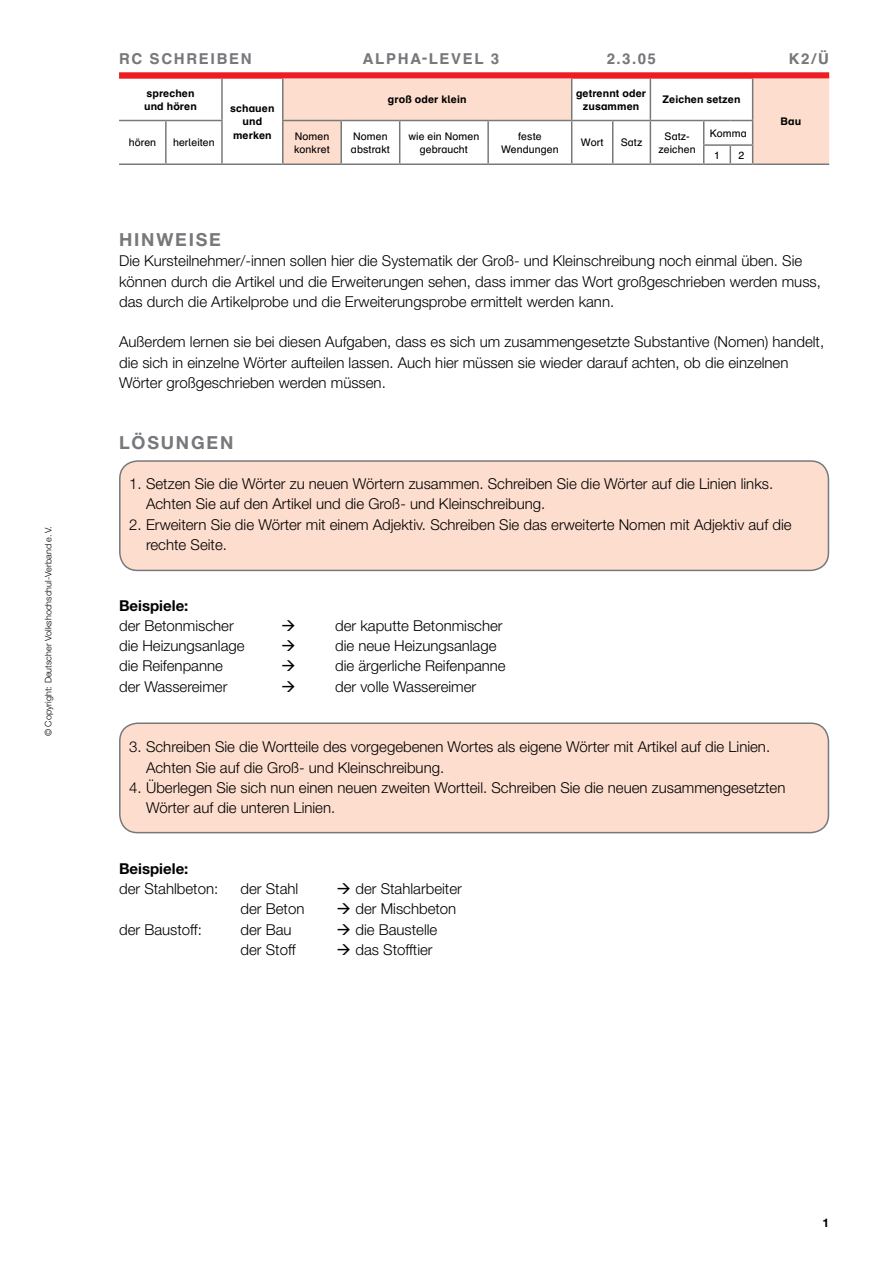
<style>
.page{position:relative;width:893px;height:1263px;background:#fff}
.page>*{position:absolute;margin:0;border:0;box-sizing:border-box;transform-origin:0 0}
.Hinweise___Lösungen{font:700 18px "Helvetica Neue LT Pro";letter-spacing:.1em;color:#77787b}
.Fließtext{font:300 15px/20.2px "Helvetica Neue LT Pro";color:#000}
.Rubrik___Level{font:700 15px "Schulbuch Nord Pro";letter-spacing:.11em;color:#77787b}
.Fließtext-2{font:700 15px "Helvetica Neue LT Pro";color:#000}
.Paginierung{font:700 12px "Helvetica Neue LT Pro";color:#000}
.Navigationstabelle_N{font:10.5px/13.5px "Schulbuch Nord Pro";letter-spacing:.01em;color:#000;text-align:center}
.Navigationstabelle_f{font:700 10.5px/13.5px "Schulbuch Nord Pro";letter-spacing:.01em;color:#000;text-align:center}
.Navigationstabelle_N-2{font:700 10.5px "Schulbuch Nord Pro";color:#000}
.t1{font:300 9px "Helvetica Neue LT Pro";letter-spacing:.005em;color:#000}
</style>
<div class="page">
<div style="left:119px;top:72px;width:710px;height:7px;background:#ed1d24"></div>
<div style="left:120px;top:461px;width:708px;height:109px;background:#fdddce;border-radius:18px"></div>
<div style="left:119px;top:460px;width:710px;height:111px;border:1px solid #77787b;border-radius:18px"></div>
<div style="left:120px;top:723px;width:708px;height:110px;background:#fdddce;border-radius:18px"></div>
<div style="left:119px;top:722px;width:710px;height:111px;border:1px solid #77787b;border-radius:18px"></div>
<svg style="left:283px;top:79px;width:546px;height:84px"></svg>
<hr style="left:572px;top:120px;width:41px;height:1px;background:#77787b">
<hr style="left:572px;top:163px;width:41px;height:2px;background:#77787b">
<hr style="left:613px;top:163px;width:37px;height:2px;background:#77787b">
<hr style="left:753px;top:163px;width:76px;height:2px;background:#77787b">
<hr style="left:400px;top:163px;width:88px;height:2px;background:#77787b">
<hr style="left:222px;top:163px;width:61px;height:2px;background:#77787b">
<hr style="left:119px;top:120px;width:47px;height:1px;background:#77787b">
<hr style="left:341px;top:163px;width:59px;height:2px;background:#77787b">
<svg style="left:571px;top:121px;width:1px;height:42px"></svg>
<hr style="left:488px;top:163px;width:84px;height:2px;background:#77787b">
<hr style="left:650px;top:163px;width:54px;height:2px;background:#77787b">
<hr style="left:704px;top:163px;width:26px;height:2px;background:#77787b">
<hr style="left:730px;top:163px;width:23px;height:2px;background:#77787b">
<hr style="left:650px;top:79px;width:1px;height:41px;background:#77787b">
<hr style="left:752px;top:79px;width:1px;height:41px;background:#77787b">
<hr style="left:650px;top:120px;width:54px;height:1px;background:#77787b">
<svg style="left:703px;top:120px;width:50px;height:43px"></svg>
<hr style="left:221px;top:79px;width:2px;height:41px;background:#77787b">
<hr style="left:166px;top:120px;width:57px;height:1px;background:#77787b">
<hr style="left:165px;top:121px;width:2px;height:24px;background:#77787b">
<hr style="left:221px;top:121px;width:2px;height:24px;background:#77787b">
<svg style="left:165px;top:145px;width:2px;height:18px"></svg>
<svg style="left:221px;top:145px;width:2px;height:18px"></svg>
<hr style="left:119px;top:163px;width:47px;height:2px;background:#77787b">
<hr style="left:166px;top:163px;width:56px;height:2px;background:#77787b">
<hr style="left:282px;top:79px;width:1px;height:41px;background:#77787b">
<hr style="left:571px;top:79px;width:1px;height:41px;background:#77787b">
<hr style="left:341px;top:120px;width:59px;height:1px;background:#77787b">
<hr style="left:400px;top:120px;width:88px;height:1px;background:#77787b">
<hr style="left:488px;top:120px;width:84px;height:1px;background:#77787b">
<hr style="left:282px;top:120px;width:59px;height:1px;background:#77787b">
<hr style="left:340px;top:121px;width:2px;height:24px;background:#77787b">
<svg style="left:282px;top:121px;width:1px;height:42px"></svg>
<svg style="left:340px;top:145px;width:2px;height:18px"></svg>
<hr style="left:283px;top:163px;width:58px;height:2px;background:#77787b">
<hr style="left:487px;top:121px;width:2px;height:24px;background:#77787b">
<svg style="left:487px;top:145px;width:2px;height:18px"></svg>
<hr style="left:613px;top:120px;width:37px;height:1px;background:#77787b">
<svg style="left:612px;top:121px;width:1px;height:42px"></svg>
<svg style="left:650px;top:121px;width:1px;height:42px"></svg>
<svg style="left:399px;top:121px;width:1px;height:42px"></svg>
<p class="t1" style="left:43px;top:736px;width:211px;rotate:-90deg">© Copyright: Deutscher Volkshochschul-Verband e.V.</p>
<p class="Rubrik___Level" style="left:119px;top:48px;width:134px">RC SCHREIBEN</p>
<p class="Rubrik___Level" style="left:363px;top:48px;width:138px">ALPHA-LEVEL 3</p>
<p class="Rubrik___Level" style="left:607px;top:48px;width:51px">2.3.05</p>
<p class="Rubrik___Level" style="left:789px;top:48px;width:42px">K2/Ü</p>
<p class="Navigationstabelle_f" style="left:144px;top:86px;width:54px;text-align:left">sprechen und hören</p>
<p class="Navigationstabelle_f" style="left:388px;top:93px;width:80px">groß oder klein</p>
<p class="Navigationstabelle_f" style="left:576px;top:86px;width:72px">getrennt oder zusammen</p>
<p class="Navigationstabelle_f" style="left:662px;top:93px;width:80px">Zeichen setzen</p>
<p class="Navigationstabelle_f" style="left:230px;top:101px;width:46px">schauen und merken</p>
<p class="Navigationstabelle_N-2" style="left:781px;top:114px;width:22px">Bau</p>
<p class="Navigationstabelle_N" style="left:129px;top:136px;width:29px">hören</p>
<p class="Navigationstabelle_N" style="left:173px;top:136px;width:43px">herleiten</p>
<p class="Navigationstabelle_N" style="left:294px;top:129px;width:37px;text-align:left">Nomen konkret</p>
<p class="Navigationstabelle_N" style="left:351px;top:129px;width:40px;text-align:left">Nomen abstrakt</p>
<p class="Navigationstabelle_N" style="left:408px;top:129px;width:72px">wie ein Nomen gebraucht</p>
<p class="Navigationstabelle_N" style="left:501px;top:129px;width:59px">feste<br>Wendungen</p>
<p class="Navigationstabelle_N" style="left:581px;top:136px;width:24px">Wort</p>
<p class="Navigationstabelle_N" style="left:621px;top:136px;width:23px">Satz</p>
<p class="Navigationstabelle_N" style="left:658px;top:129px;width:39px">Satz&shy;zeichen</p>
<p class="Navigationstabelle_N" style="left:710px;top:126px;width:38px">Komma</p>
<p class="Navigationstabelle_N" style="left:714px;top:148px;width:7px">1</p>
<p class="Navigationstabelle_N" style="left:739px;top:148px;width:7px">2</p>
<p class="Hinweise___Lösungen" style="left:119px;top:228px;width:103px">HINWEISE</p>
<p class="Fließtext" style="left:119px;top:251px;width:703px">Die Kursteilnehmer/-innen sollen hier die Systematik der Groß- und Kleinschreibung noch einmal üben. Sie können durch die Artikel und die Erweiterungen sehen, dass immer das Wort großgeschrieben werden muss, das durch die Artikelprobe und die Erweiterungsprobe ermittelt werden kann.</p>
<p class="Fließtext" style="left:119px;top:332px;width:707px">Außerdem lernen sie bei diesen Aufgaben, dass es sich um zusammengesetzte Substantive (Nomen) handelt, die sich in einzelne Wörter aufteilen lassen. Auch hier müssen sie wieder darauf achten, ob die einzelnen<br>Wörter großgeschrieben werden müssen.</p>
<p class="Hinweise___Lösungen" style="left:119px;top:431px;width:116px">LÖSUNGEN</p>
<p class="Fließtext" style="left:146px;top:473px;width:629px;text-indent:-17px">1. Setzen Sie die Wörter zu neuen Wörtern zusammen. Schreiben Sie die Wörter auf die Linien links.<br>Achten Sie auf den Artikel und die Groß- und Kleinschreibung.</p>
<p class="Fließtext" style="left:146px;top:514px;width:647px;text-indent:-17px">2. Erweitern Sie die Wörter mit einem Adjektiv. Schreiben Sie das erweiterte Nomen mit Adjektiv auf die rechte Seite.</p>
<p class="Fließtext-2" style="left:119px;top:596px;width:71px">Beispiele:</p>
<p class="Fließtext" style="left:119px;top:615px;width:116px">der Betonmischer</p>
<p class="Fließtext" style="left:335px;top:615px;width:169px">der kaputte Betonmischer</p>
<p class="Fließtext" style="left:119px;top:635px;width:127px">die Heizungsanlage</p>
<p class="Fließtext" style="left:335px;top:635px;width:163px">die neue Heizungsanlage</p>
<p class="Fließtext" style="left:119px;top:656px;width:105px">die Reifenpanne</p>
<p class="Fließtext" style="left:335px;top:656px;width:172px">die ärgerliche Reifenpanne</p>
<p class="Fließtext" style="left:119px;top:676px;width:110px">der Wassereimer</p>
<p class="Fließtext" style="left:335px;top:676px;width:143px">der volle Wassereimer</p>
<p class="Fließtext" style="left:146px;top:737px;width:626px;text-indent:-17px">3. Schreiben Sie die Wortteile des vorgegebenen Wortes als eigene Wörter mit Artikel auf die Linien.<br>Achten Sie auf die Groß- und Kleinschreibung.</p>
<p class="Fließtext" style="left:146px;top:777px;width:641px;text-indent:-17px">4. Überlegen Sie sich nun einen neuen zweiten Wortteil. Schreiben Sie die neuen zusammengesetzten<br>Wörter auf die unteren Linien.</p>
<p class="Fließtext-2" style="left:119px;top:859px;width:71px">Beispiele:</p>
<p class="Fließtext" style="left:119px;top:878px;width:101px">der Stahlbeton:</p>
<p class="Fließtext" style="left:241px;top:878px;width:59px">der Stahl</p>
<p class="Fließtext" style="left:337px;top:878px;width:127px">→ der Stahlarbeiter</p>
<p class="Fließtext" style="left:241px;top:899px;width:65px">der Beton</p>
<p class="Fließtext" style="left:337px;top:899px;width:121px">→ der Mischbeton</p>
<p class="Fließtext" style="left:119px;top:919px;width:84px">der Baustoff:</p>
<p class="Fließtext" style="left:241px;top:919px;width:53px">der Bau</p>
<p class="Fließtext" style="left:337px;top:919px;width:102px">→ die Baustelle</p>
<p class="Fließtext" style="left:241px;top:939px;width:57px">der Stoff</p>
<p class="Fließtext" style="left:337px;top:939px;width:98px">→ das Stofftier</p>
<p class="Paginierung" style="left:822px;top:1215px;width:8px">1</p>
</div>
